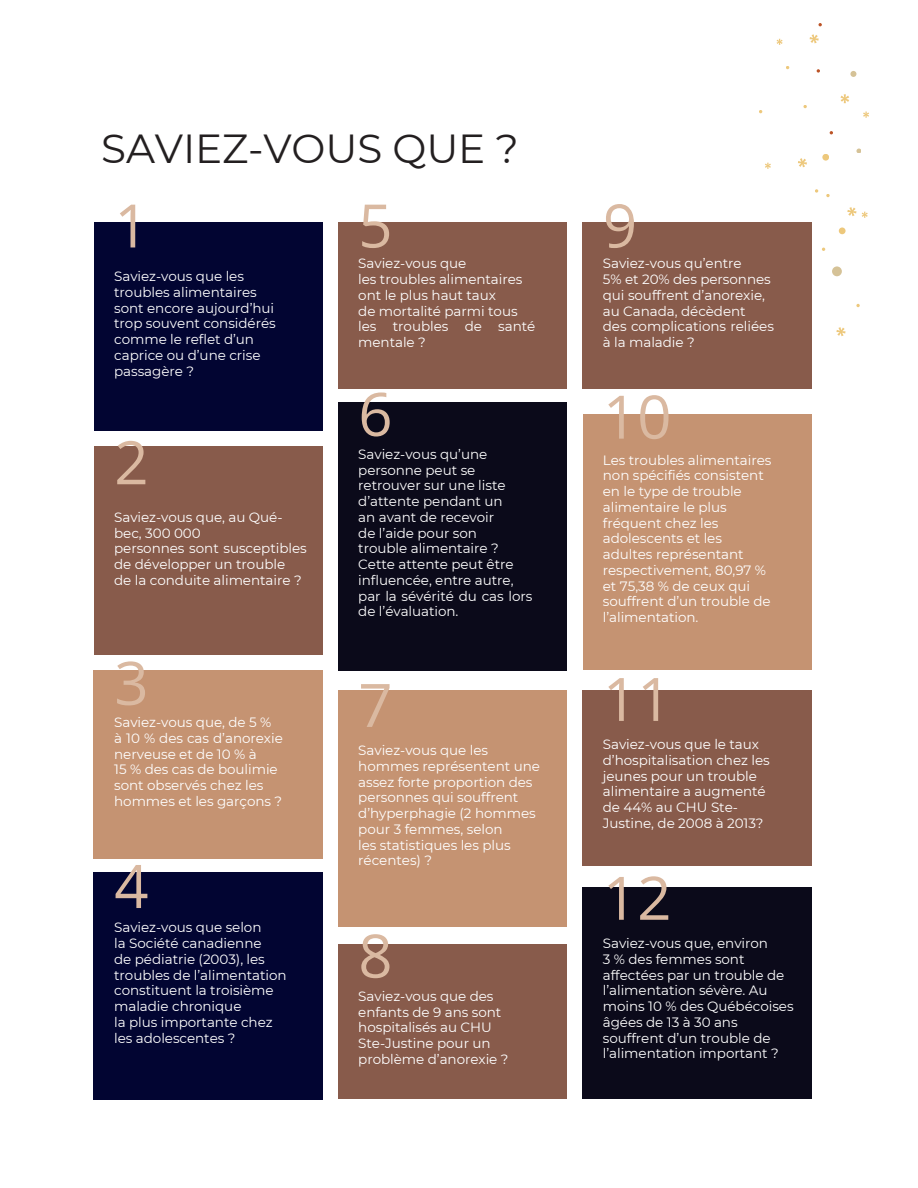
<style>
.page{position:relative;width:918px;height:1188px;background:#fff}
.page>*{position:absolute;margin:0;border:0;box-sizing:border-box;transform-origin:0 0}
.t1{font:60px "Open Sans";color:#dab9a1}
.t2{font:40.5px "Montserrat";letter-spacing:-.005em;color:#231f20}
.t3{font:13.5px/15.8px "Montserrat";letter-spacing:-.005em;color:#fff}
</style>
<div class="page">
<div style="left:94px;top:222px;width:229px;height:209px;background:#020532"></div>
<div style="left:94px;top:447px;width:229px;height:208px;background:#885b4b"></div>
<div style="left:94px;top:670px;width:229px;height:188px;background:#c59372"></div>
<div style="left:94px;top:872px;width:229px;height:227px;background:#020532"></div>
<div style="left:338px;top:222px;width:229px;height:167px;background:#885b4b"></div>
<div style="left:338px;top:403px;width:229px;height:267px;background:#0b0a1a"></div>
<div style="left:338px;top:691px;width:229px;height:235px;background:#c59372"></div>
<div style="left:338px;top:945px;width:229px;height:154px;background:#885b4b"></div>
<svg style="left:803px;top:105px;width:4px;height:3px"></svg>
<svg style="left:765px;top:163px;width:6px;height:6px"></svg>
<svg style="left:798px;top:158px;width:9px;height:9px"></svg>
<div style="left:583px;top:414px;width:229px;height:256px;background:#c59372"></div>
<div style="left:583px;top:887px;width:229px;height:212px;background:#0b0a1a"></div>
<svg style="left:815px;top:189px;width:3px;height:4px"></svg>
<svg style="left:817px;top:69px;width:3px;height:4px"></svg>
<div style="left:583px;top:691px;width:229px;height:175px;background:#885b4b"></div>
<div style="left:822px;top:154px;width:7px;height:7px;background:#edc87c;border-radius:50%"></div>
<svg style="left:826px;top:194px;width:4px;height:3px"></svg>
<svg style="left:847px;top:207px;width:9px;height:9px"></svg>
<svg style="left:850px;top:71px;width:6px;height:6px"></svg>
<svg style="left:856px;top:149px;width:5px;height:4px"></svg>
<svg style="left:863px;top:112px;width:6px;height:6px"></svg>
<svg style="left:840px;top:94px;width:9px;height:10px"></svg>
<div style="left:583px;top:222px;width:229px;height:167px;background:#885b4b"></div>
<div style="left:832px;top:266px;width:10px;height:10px;background:#d5c297;border-radius:50%"></div>
<svg style="left:862px;top:212px;width:6px;height:6px"></svg>
<svg style="left:856px;top:304px;width:4px;height:3px"></svg>
<div style="left:839px;top:227px;width:7px;height:7px;background:#edc87c;border-radius:50%"></div>
<svg style="left:836px;top:327px;width:10px;height:9px"></svg>
<svg style="left:777px;top:39px;width:6px;height:6px"></svg>
<svg style="left:810px;top:34px;width:9px;height:9px"></svg>
<h1 class="t2" style="left:101px;top:124px;width:419px">SAVIEZ-VOUS QUE ?</h1>
<p class="t1" style="left:114px;top:183px;width:36px">1</p>
<p class="t3" style="left:114px;top:268px;width:163px">Saviez-vous que les troubles alimentaires sont encore aujourd’hui trop souvent considérés comme le reflet d’un caprice ou d’une crise passagère ?</p>
<p class="t1" style="left:114px;top:420px;width:36px">2</p>
<p class="t3" style="left:114px;top:509px;width:170px">Saviez-vous que, au Qué&shy;bec, 300 000</p>
<p class="t3" style="left:114px;top:541px;width:194px">personnes sont susceptibles de développer un trouble</p>
<p class="t3" style="left:114px;top:572px;width:189px">de la conduite alimentaire ?</p>
<p class="t1" style="left:114px;top:641px;width:36px">3</p>
<p class="t3" style="left:114px;top:714px;width:159px">Saviez-vous que, de 5 %</p>
<p class="t3" style="left:114px;top:730px;width:170px">à 10 % des cas d’anorexie nerveuse et de 10 % à</p>
<p class="t3" style="left:114px;top:762px;width:170px">15 % des cas de boulimie sont observés chez les hommes et les garçons ?</p>
<p class="t1" style="left:114px;top:844px;width:36px">4</p>
<p class="t3" style="left:114px;top:920px;width:149px">Saviez-vous que selon</p>
<p class="t3" style="left:114px;top:935px;width:149px">la Société canadienne</p>
<p class="t3" style="left:114px;top:951px;width:174px">de pédiatrie (2003), les troubles de l’alimentation constituent la troisième maladie chronique</p>
<p class="t3" style="left:114px;top:1014px;width:160px">la plus importante chez les adolescentes ?</p>
<p class="t1" style="left:358px;top:183px;width:36px">5</p>
<p class="t3" style="left:358px;top:256px;width:110px">Saviez-vous que</p>
<p class="t3" style="left:358px;top:271px;width:166px">les troubles alimentaires ont le plus haut taux</p>
<p class="t3" style="left:358px;top:303px;width:161px">de mortalité parmi tous</p>
<p class="t3" style="left:358px;top:319px;width:179px">les troubles de santé mentale ?</p>
<p class="t1" style="left:358px;top:372px;width:36px">6</p>
<p class="t3" style="left:358px;top:446px;width:130px">Saviez-vous qu’une personne peut se</p>
<p class="t3" style="left:358px;top:478px;width:149px">retrouver sur une liste d’attente pendant un</p>
<p class="t3" style="left:358px;top:509px;width:138px">an avant de recevoir</p>
<p class="t3" style="left:358px;top:525px;width:120px">de l’aide pour son</p>
<p class="t3" style="left:358px;top:541px;width:142px">trouble alimentaire ?</p>
<p class="t3" style="left:358px;top:556px;width:157px">Cette attente peut être influencée, entre autre,</p>
<p class="t3" style="left:358px;top:588px;width:176px">par la sévérité du cas lors de l’évaluation.</p>
<p class="t1" style="left:358px;top:663px;width:36px">7</p>
<p class="t3" style="left:358px;top:742px;width:183px">Saviez-vous que les hommes représentent une assez forte proportion des personnes qui souffrent d’hyperphagie (2 hommes pour 3 femmes, selon</p>
<p class="t3" style="left:358px;top:837px;width:154px">les statistiques les plus récentes) ?</p>
<p class="t1" style="left:358px;top:914px;width:36px">8</p>
<p class="t3" style="left:358px;top:988px;width:152px">Saviez-vous que des enfants de 9 ans sont hospitalisés au CHU<br>Ste-Justine pour un problème d’anorexie ?</p>
<p class="t1" style="left:603px;top:183px;width:36px">9</p>
<p class="t3" style="left:603px;top:256px;width:140px">Saviez-vous qu’entre</p>
<p class="t3" style="left:603px;top:271px;width:169px">5% et 20% des personnes qui souffrent d’anorexie, au Canada, décèdent</p>
<p class="t3" style="left:603px;top:319px;width:173px">des complications reliées à la maladie ?</p>
<p class="t1" style="left:603px;top:375px;width:70px">10</p>
<p class="t3" style="left:603px;top:452px;width:170px">Les troubles alimentaires non spécifiés consistent en le type de trouble alimentaire le plus fréquent chez les adolescents et les</p>
<p class="t3" style="left:603px;top:547px;width:169px">adultes représentant respectivement, 80,97 % et 75,38 % de ceux qui souffrent d’un trouble de l’alimentation.</p>
<p class="t1" style="left:603px;top:657px;width:70px">11</p>
<p class="t3" style="left:603px;top:736px;width:168px">Saviez-vous que le taux d’hospitalisation chez les jeunes pour un trouble alimentaire a augmenté de 44% au CHU Ste-<br>Justine, de 2008 à 2013?</p>
<p class="t1" style="left:603px;top:856px;width:70px">12</p>
<p class="t3" style="left:603px;top:935px;width:167px">Saviez-vous que, environ</p>
<p class="t3" style="left:603px;top:951px;width:192px">3 % des femmes sont affectées par un trouble de l’alimentation sévère. Au moins 10 % des Québécoises âgées de 13 à 30 ans souffrent d’un trouble de l’alimentation important ?</p>
</div>
